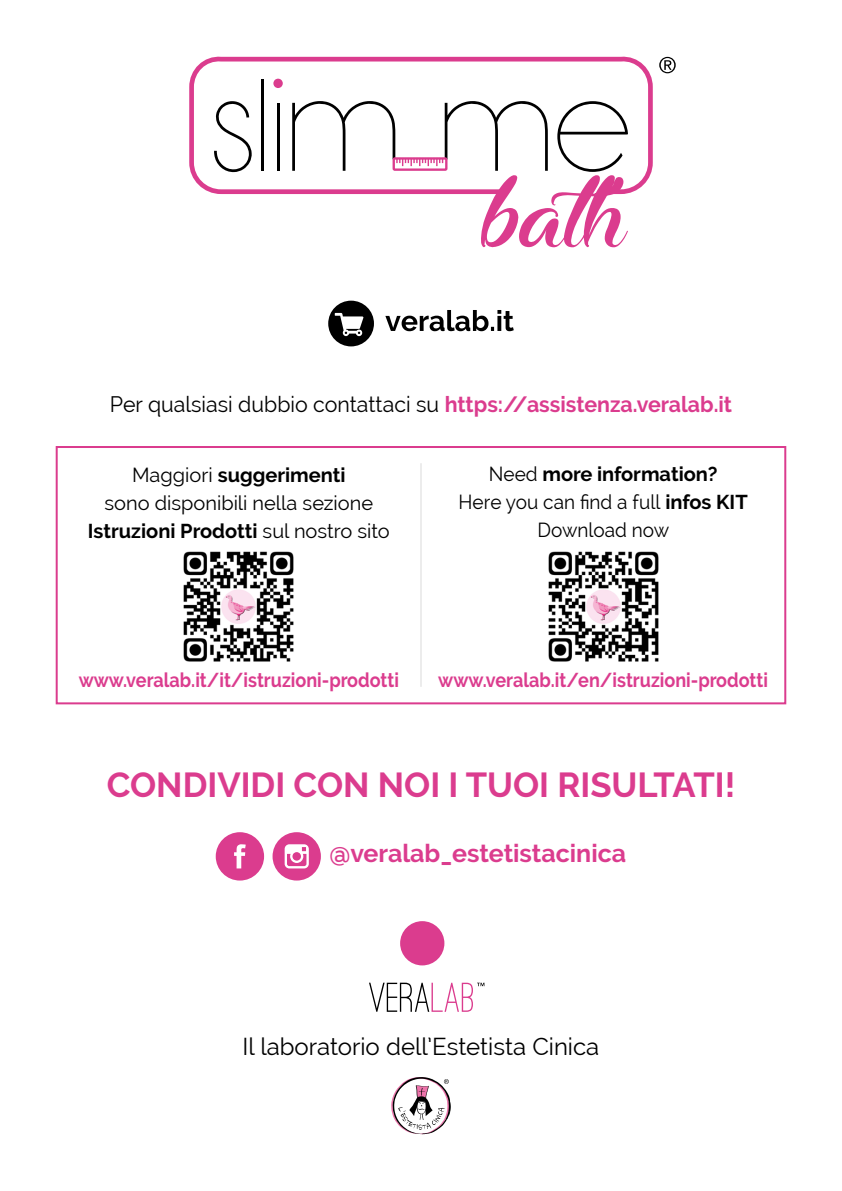
<style>
.page{position:relative;width:842px;height:1191px;background:#fff}
.page>*{position:absolute;margin:0;border:0;box-sizing:border-box;transform-origin:0 0}
.t1{font:700 34.6px "Raleway";color:#db3c8e}
.t2{font:700 25px "Raleway";color:#db3c8e}
.t3{font:24px "Raleway";color:#000}
.t4{font:22px "Raleway";color:#000}
.t5{font:20px/28px "Raleway";color:#000;text-align:center}
.t6{font:700 20px "Raleway";color:#db3c8e;scale:.9 1}
.t7{font:20px/28px "Raleway";color:#000;text-align:center;scale:.95 1}
.s1{font-weight:700;color:#db3c8e}
.s2{font-weight:700}
</style>
<div class="page">
<svg style="left:385px;top:310px;width:129px;height:21px"></svg>
<svg style="left:328px;top:301px;width:46px;height:45px"></svg>
<div style="left:400px;top:921px;width:44px;height:44px;background:#db3c8e;border-radius:50%"></div>
<svg style="left:369px;top:982px;width:115px;height:29px"></svg>
<svg style="left:391px;top:1077px;width:60px;height:57px"></svg>
<div style="left:216px;top:832px;width:48px;height:48px;background:#db3c8e;border-radius:50%"></div>
<svg style="left:234px;top:844px;width:12px;height:24px"></svg>
<div style="left:273px;top:832px;width:48px;height:48px;background:#db3c8e;border-radius:50%"></div>
<svg style="left:285px;top:844px;width:24px;height:24px"></svg>
<div style="left:56px;top:446px;width:730px;height:258px;border:2px solid #db3c8e"></div>
<img style="left:183px;top:551px;width:111px;height:111px">
<img style="left:548px;top:551px;width:111px;height:111px">
<hr style="left:420px;top:463px;width:1px;height:224px;background:#dadada">
<svg style="left:189px;top:58px;width:464px;height:137px"></svg>
<svg style="left:292px;top:101px;width:336px;height:146px"></svg>
<svg style="left:659px;top:57px;width:17px;height:16px"></svg>
<p class="t4" style="left:110px;top:391px;width:624px">Per qualsiasi dubbio contattaci su <span class="s1">https://assistenza.veralab.it</span></p>
<p class="t5" style="left:88px;top:461px;width:303px">Maggiori <span class="s2">suggerimenti<br></span>sono disponibili nella sezione<br><span class="s2">Istruzioni Prodotti</span> sul nostro sito</p>
<p class="t7" style="left:458px;top:459px;width:306px">Need <span class="s2">more information?<br></span>Here you can find a full <span class="s2">infos KIT<br></span>Download now</p>
<p class="t6" style="left:79px;top:668px;width:357px">www.veralab.it/it/istruzioni-prodotti</p>
<p class="t6" style="left:438px;top:668px;width:368px">www.veralab.it/en/istruzioni-prodotti</p>
<h1 class="t1" style="left:107px;top:765px;width:630px">CONDIVIDI CON NOI I TUOI RISULTATI!</h1>
<p class="t2" style="left:330px;top:839px;width:298px">@veralab_estetistacinica</p>
<p class="t3" style="left:243px;top:1033px;width:358px">Il laboratorio dell’Estetista Cinica</p>
</div>
